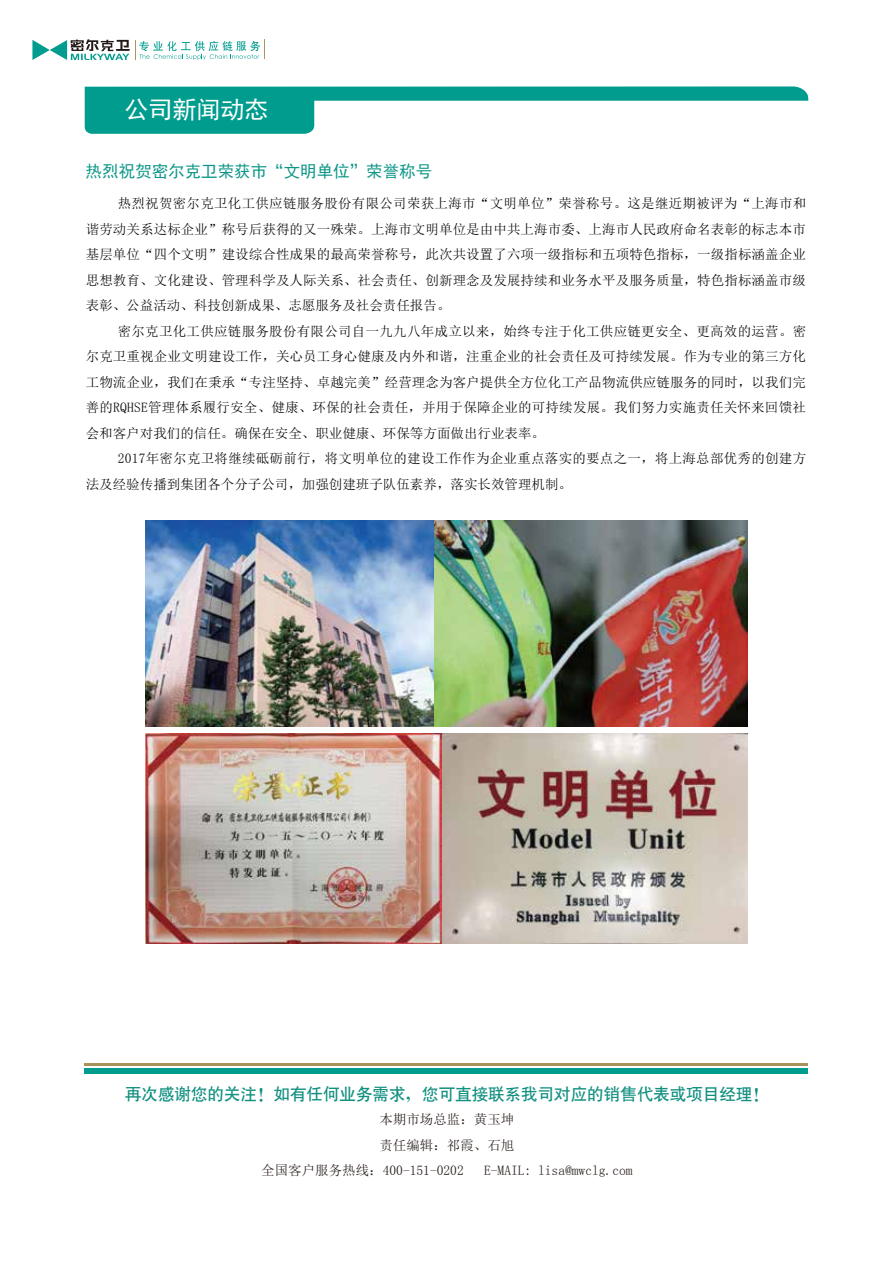
<style>
.page{position:relative;width:893px;height:1263px;background:#fff}
.page>*{position:absolute;margin:0;border:0;box-sizing:border-box;transform-origin:0 0}
.t1{font:24px "Sim Hei";color:#fff}
.t2{font:16.5px "Heiti CSEG Medium GB";color:#129080}
.t3{font:16.5px "Sim Hei";color:#0d9687}
.t4{font:13.5px/25.5px "Sim Sun";letter-spacing:.005em;color:#040000;text-align:justify}
.t5{font:13.5px "Sim Sun";color:#221815}
</style>
<div class="page">
<svg style="left:32px;top:39px;width:233px;height:21px"></svg>
<svg style="left:84px;top:86px;width:724px;height:48px"></svg>
<div style="left:84px;top:1068px;width:723px;height:6px;background:#009d8e"></div>
<hr style="left:84px;top:1064px;width:723px;height:2px;background:#a5935a">
<img style="left:146px;top:520px;width:601px;height:207px">
<img style="left:146px;top:733px;width:601px;height:211px">
<h1 class="t1" style="left:124px;top:97px;width:145px">公司新闻动态</h1>
<p class="t3" style="left:86px;top:163px;width:348px">热烈祝贺密尔克卫荣获市“文明单位”荣誉称号</p>
<p class="t4" style="left:86px;top:191px;width:722px;text-indent:32px">热烈祝贺密尔克卫化工供应链服务股份有限公司荣获上海市“文明单位”荣誉称号。这是继近期被评为“上海市和谐劳动关系达标企业”称号后获得的又一殊荣。上海市文明单位是由中共上海市委、上海市人民政府命名表彰的标志本市基层单位“四个文明”建设综合性成果的最高荣誉称号，此次共设置了六项一级指标和五项特色指标，一级指标涵盖企业思想教育、文化建设、管理科学及人际关系、社会责任、创新理念及发展持续和业务水平及服务质量，特色指标涵盖市级表彰、公益活动、科技创新成果、志愿服务及社会责任报告。</p>
<p class="t4" style="left:86px;top:318px;width:722px;text-indent:32px">密尔克卫化工供应链服务股份有限公司自一九九八年成立以来，始终专注于化工供应链更安全、更高效的运营。密尔克卫重视企业文明建设工作，关心员工身心健康及内外和谐，注重企业的社会责任及可持续发展。作为专业的第三方化工物流企业，我们在秉承“专注坚持、卓越完美”经营理念为客户提供全方位化工产品物流供应链服务的同时，以我们完善的RQHSE管理体系履行安全、健康、环保的社会责任，并用于保障企业的可持续发展。我们努力实施责任关怀来回馈社会和客户对我们的信任。确保在安全、职业健康、环保等方面做出行业表率。</p>
<p class="t4" style="left:86px;top:446px;width:721px;text-indent:32px">2017年密尔克卫将继续砥砺前行，将文明单位的建设工作作为企业重点落实的要点之一，将上海总部优秀的创建方法及经验传播到集团各个分子公司，加强创建班子队伍素养，落实长效管理机制。</p>
<p class="t2" style="left:125px;top:1086px;width:645px">再次感谢您的关注！如有任何业务需求，您可直接联系我司对应的销售代表或项目经理！</p>
<p class="t5" style="left:379px;top:1113px;width:136px">本期市场总监：黄玉坤</p>
<p class="t5" style="left:379px;top:1138px;width:136px">责任编辑：祁霞、石旭</p>
<p class="t5" style="left:261px;top:1164px;width:204px">全国客户服务热线：400-151-0202</p>
<p class="t5" style="left:484px;top:1164px;width:150px">E-MAIL: lisa@mwclg.com</p>
</div>
